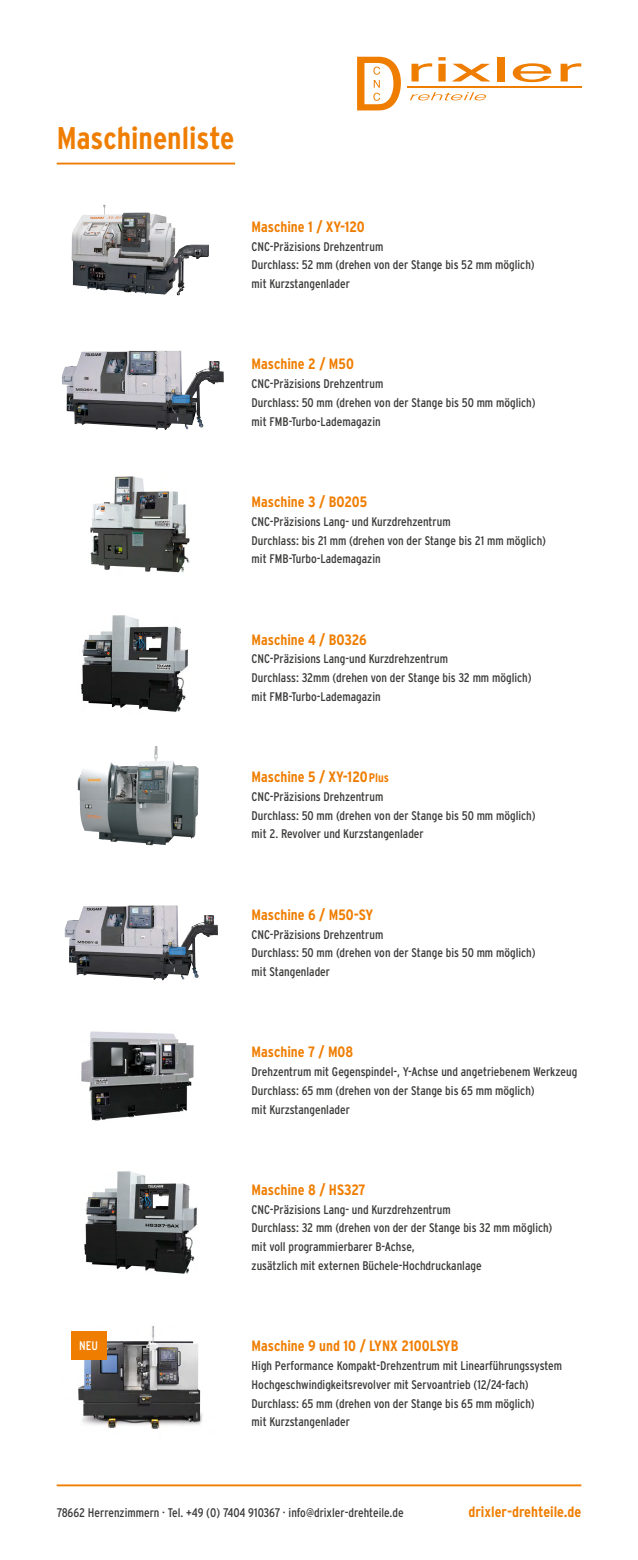
<style>
.page{position:relative;width:638px;height:1560px;background:#fff}
.page>*{position:absolute;margin:0;border:0;box-sizing:border-box;transform-origin:0 0}
.t1{font:700 31.25px "Interstate Condensed";color:#ef7d00}
.t2{font:700 15px "Interstate Condensed";color:#ef7d00}
.t3{font:12.5px/18.8px "Interstate Condensed";color:#3c3c3b}
.t4{font:12.5px "Interstate Condensed";color:#fff}
.s1{font-size:12.5px}
</style>
<div class="page">
<svg style="left:411px;top:63px;width:21px;height:18px"></svg>
<svg style="left:438px;top:57px;width:8px;height:24px"></svg>
<svg style="left:452px;top:64px;width:38px;height:17px"></svg>
<div style="left:497px;top:57px;width:7px;height:24px;background:#ef7d00"></div>
<svg style="left:513px;top:63px;width:38px;height:19px"></svg>
<svg style="left:560px;top:63px;width:21px;height:18px"></svg>
<svg style="left:357px;top:57px;width:44px;height:53px"></svg>
<svg style="left:410px;top:92px;width:76px;height:8px"></svg>
<hr style="left:407px;top:86px;width:174px;height:2px;background:#ef7d00">
<hr style="left:57px;top:163px;width:178px;height:1px;background:#ef7d00">
<hr style="left:57px;top:1484px;width:524px;height:1px;background:#ef7d00">
<img style="left:72px;top:205px;width:137px;height:90px">
<img style="left:62px;top:351px;width:162px;height:79px">
<img style="left:90px;top:476px;width:100px;height:97px">
<img style="left:80px;top:615px;width:108px;height:97px">
<img style="left:77px;top:746px;width:122px;height:100px">
<img style="left:65px;top:905px;width:153px;height:75px">
<img style="left:81px;top:1031px;width:113px;height:90px">
<img style="left:84px;top:1171px;width:113px;height:103px">
<img style="left:71px;top:1326px;width:132px;height:103px">
<div style="left:71px;top:1331px;width:35px;height:28px;background:#ef7d00"></div>
<h1 class="t1" style="left:57px;top:121px;width:179px">Maschinenliste</h1>
<p class="t4" style="left:79px;top:1338px;width:20px">NEU</p>
<p class="t2" style="left:252px;top:218px;width:115px">Maschine 1 / XY-120</p>
<p class="t3" style="left:252px;top:237px;width:284px">CNC-Präzisions Drehzentrum<br>Durchlass: 52 mm (drehen von der Stange bis 52 mm möglich) mit Kurzstangenlader</p>
<p class="t2" style="left:252px;top:356px;width:104px">Maschine 2 / M50</p>
<p class="t3" style="left:252px;top:374px;width:285px">CNC-Präzisions Drehzentrum<br>Durchlass: 50 mm (drehen von der Stange bis 50 mm möglich) mit FMB-Turbo-Lademagazin</p>
<p class="t2" style="left:252px;top:493px;width:117px">Maschine 3 / BO205</p>
<p class="t3" style="left:252px;top:512px;width:296px">CNC-Präzisions Lang- und Kurzdrehzentrum<br>Durchlass: bis 21 mm (drehen von der Stange bis 21 mm möglich) mit FMB-Turbo-Lademagazin</p>
<p class="t2" style="left:252px;top:631px;width:117px">Maschine 4 / BO326</p>
<p class="t3" style="left:252px;top:649px;width:281px">CNC-Präzisions Lang-und Kurzdrehzentrum<br>Durchlass: 32mm (drehen von der Stange bis 32 mm möglich) mit FMB-Turbo-Lademagazin</p>
<p class="t2" style="left:252px;top:768px;width:139px">Maschine 5 / XY-120<span class="s1">Plus</span></p>
<p class="t3" style="left:252px;top:787px;width:285px">CNC-Präzisions Drehzentrum<br>Durchlass: 50 mm (drehen von der Stange bis 50 mm möglich) mit 2. Revolver und Kurzstangenlader</p>
<p class="t2" style="left:252px;top:906px;width:123px">Maschine 6 / M50-SY</p>
<p class="t3" style="left:252px;top:924px;width:285px">CNC-Präzisions Drehzentrum<br>Durchlass: 50 mm (drehen von der Stange bis 50 mm möglich) mit Stangenlader</p>
<p class="t2" style="left:252px;top:1043px;width:103px">Maschine 7 / M08</p>
<p class="t3" style="left:252px;top:1062px;width:327px">Drehzentrum mit Gegenspindel-, Y-Achse und angetriebenem Werkzeug<br>Durchlass: 65 mm (drehen von der Stange bis 65 mm möglich)<br>mit Kurzstangenlader</p>
<p class="t2" style="left:252px;top:1181px;width:115px">Maschine 8 / HS327</p>
<p class="t3" style="left:252px;top:1199px;width:302px">CNC-Präzisions Lang- und Kurzdrehzentrum<br>Durchlass: 32 mm (drehen von der der Stange bis 32 mm möglich) mit voll programmierbarer B-Achse,<br>zusätzlich mit externen Büchele-Hochdruckanlage</p>
<p class="t2" style="left:252px;top:1337px;width:208px">Maschine 9 und 10 / LYNX 2100LSYB</p>
<p class="t3" style="left:252px;top:1355px;width:312px">High Performance Kompakt-Drehzentrum mit Linearführungssystem Hochgeschwindigkeitsrevolver mit Servoantrieb (12/24-fach)<br>Durchlass: 65 mm (drehen von der Stange bis 65 mm möglich)<br>mit Kurzstangenlader</p>
<p class="t3" style="left:57px;top:1503px;width:348px">78662 Herrenzimmern · Tel. +49 (0) 7404 910367 · info@drixler-drehteile.de</p>
<p class="t2" style="left:468px;top:1503px;width:114px">drixler-drehteile.de</p>
</div>
